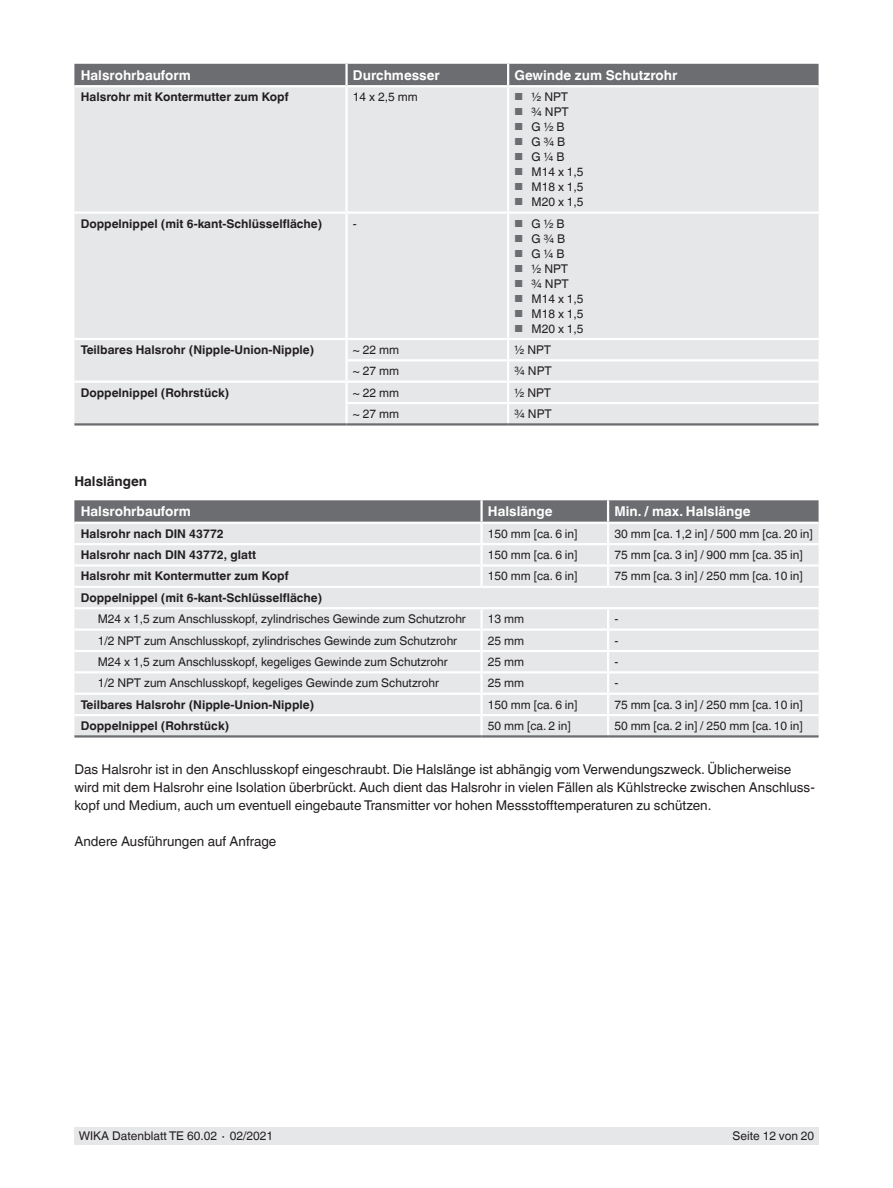
<style>
.page{position:relative;width:893px;height:1188px;background:#fff}
.page>*{position:absolute;margin:0;border:0;box-sizing:border-box;transform-origin:0 0}
.t1{font:13.5px/18px "Helvetica World";color:#231f20}
.t2{font:700 13.5px "Helvetica World";color:#fff}
.t3{font:700 13.5px "Helvetica World";color:#231f20}
.t4{font:12px "Helvetica World";color:#231f20}
.t5{font:700 12px "Helvetica World";color:#231f20}
.s1{font-size:10.2px;color:#6c6d70}
</style>
<div class="page">
<div style="left:74px;top:1128px;width:745px;height:17px;background:#e6e7e9"></div>
<div style="left:74px;top:64px;width:745px;height:21px;background:#6c6d70"></div>
<div style="left:74px;top:87px;width:745px;height:336px;background:#e6e7e9"></div>
<hr style="left:345px;top:64px;width:3px;height:21px;background:#fff">
<hr style="left:507px;top:64px;width:2px;height:21px;background:#fff">
<hr style="left:345px;top:359px;width:163px;height:2px;background:#fff">
<hr style="left:345px;top:402px;width:163px;height:2px;background:#fff">
<svg style="left:347px;top:340px;width:472px;height:83px;background:#e8e9ea"></svg>
<hr style="left:345px;top:87px;width:3px;height:124px;background:#fff">
<hr style="left:347px;top:211px;width:161px;height:3px;background:#fff">
<hr style="left:347px;top:338px;width:161px;height:2px;background:#fff">
<hr style="left:74px;top:211px;width:273px;height:3px;background:#fff">
<hr style="left:345px;top:214px;width:3px;height:124px;background:#fff">
<hr style="left:74px;top:338px;width:273px;height:2px;background:#fff">
<hr style="left:345px;top:340px;width:3px;height:19px;background:#fff">
<hr style="left:345px;top:361px;width:3px;height:20px;background:#fff">
<hr style="left:74px;top:381px;width:273px;height:2px;background:#fff">
<hr style="left:345px;top:383px;width:3px;height:19px;background:#fff">
<hr style="left:345px;top:404px;width:3px;height:19px;background:#fff">
<hr style="left:507px;top:87px;width:2px;height:124px;background:#fff">
<hr style="left:508px;top:211px;width:311px;height:3px;background:#fff">
<hr style="left:507px;top:214px;width:2px;height:124px;background:#fff">
<hr style="left:508px;top:338px;width:311px;height:2px;background:#fff">
<hr style="left:74px;top:423px;width:273px;height:3px;background:#6c6d70">
<hr style="left:347px;top:423px;width:161px;height:3px;background:#6c6d70">
<hr style="left:508px;top:423px;width:311px;height:3px;background:#6c6d70">
<div style="left:74px;top:588px;width:745px;height:147px;background:#e6e7e9"></div>
<svg style="left:74px;top:500px;width:745px;height:86px;background:#c8c9cb"></svg>
<hr style="left:480px;top:609px;width:3px;height:19px;background:#fff">
<hr style="left:74px;top:628px;width:408px;height:3px;background:#fff">
<hr style="left:482px;top:628px;width:126px;height:3px;background:#fff">
<hr style="left:480px;top:631px;width:3px;height:19px;background:#fff">
<hr style="left:608px;top:628px;width:211px;height:3px;background:#fff">
<hr style="left:74px;top:650px;width:408px;height:2px;background:#fff">
<hr style="left:482px;top:650px;width:126px;height:2px;background:#fff">
<hr style="left:480px;top:652px;width:3px;height:19px;background:#fff">
<hr style="left:608px;top:650px;width:211px;height:2px;background:#fff">
<svg style="left:607px;top:609px;width:2px;height:62px"></svg>
<hr style="left:74px;top:671px;width:408px;height:2px;background:#fff">
<hr style="left:482px;top:671px;width:126px;height:2px;background:#fff">
<hr style="left:480px;top:673px;width:3px;height:20px;background:#fff">
<hr style="left:608px;top:671px;width:211px;height:2px;background:#fff">
<hr style="left:607px;top:673px;width:2px;height:20px;background:#fff">
<hr style="left:74px;top:693px;width:408px;height:2px;background:#fff">
<hr style="left:482px;top:693px;width:126px;height:2px;background:#fff">
<hr style="left:480px;top:695px;width:3px;height:19px;background:#fff">
<hr style="left:608px;top:693px;width:211px;height:2px;background:#fff">
<hr style="left:74px;top:714px;width:408px;height:2px;background:#fff">
<hr style="left:482px;top:714px;width:126px;height:2px;background:#fff">
<hr style="left:480px;top:716px;width:3px;height:19px;background:#fff">
<hr style="left:608px;top:714px;width:211px;height:2px;background:#fff">
<svg style="left:607px;top:695px;width:2px;height:40px"></svg>
<hr style="left:74px;top:522px;width:408px;height:2px;background:#fff">
<hr style="left:482px;top:522px;width:126px;height:2px;background:#fff">
<hr style="left:608px;top:522px;width:211px;height:2px;background:#fff">
<hr style="left:74px;top:607px;width:408px;height:2px;background:#fff">
<hr style="left:482px;top:607px;width:126px;height:2px;background:#fff">
<hr style="left:608px;top:607px;width:211px;height:2px;background:#fff">
<hr style="left:74px;top:735px;width:408px;height:3px;background:#6c6d70">
<hr style="left:482px;top:735px;width:126px;height:3px;background:#6c6d70">
<hr style="left:608px;top:735px;width:211px;height:3px;background:#6c6d70">
<p class="t2" style="left:81px;top:67px;width:112px">Halsrohrbauform</p>
<p class="t2" style="left:353px;top:67px;width:88px">Durchmesser</p>
<p class="t2" style="left:514px;top:67px;width:164px">Gewinde zum Schutzrohr</p>
<p class="t5" style="left:81px;top:90px;width:209px">Halsrohr mit Kontermutter zum Kopf</p>
<p class="t4" style="left:353px;top:90px;width:66px">14 x 2,5 mm</p>
<p class="t4" style="left:514px;top:90px;width:55px"><span class="s1">■</span> ½ NPT</p>
<p class="t4" style="left:514px;top:105px;width:56px"><span class="s1">■</span> ¾ NPT</p>
<p class="t4" style="left:514px;top:120px;width:52px"><span class="s1">■</span> G ½ B</p>
<p class="t4" style="left:514px;top:135px;width:52px"><span class="s1">■</span> G ¾ B</p>
<p class="t4" style="left:514px;top:150px;width:51px"><span class="s1">■</span> G ¼ B</p>
<p class="t4" style="left:514px;top:165px;width:71px"><span class="s1">■</span> M14 x 1,5</p>
<p class="t4" style="left:514px;top:180px;width:71px"><span class="s1">■</span> M18 x 1,5</p>
<p class="t4" style="left:514px;top:195px;width:71px"><span class="s1">■</span> M20 x 1,5</p>
<p class="t5" style="left:81px;top:216px;width:243px">Doppelnippel (mit 6-kant-Schlüsselfläche)</p>
<p class="t4" style="left:353px;top:216px;width:5px">-</p>
<p class="t4" style="left:514px;top:216px;width:52px"><span class="s1">■</span> G ½ B</p>
<p class="t4" style="left:514px;top:231px;width:52px"><span class="s1">■</span> G ¾ B</p>
<p class="t4" style="left:514px;top:246px;width:51px"><span class="s1">■</span> G ¼ B</p>
<p class="t4" style="left:514px;top:261px;width:55px"><span class="s1">■</span> ½ NPT</p>
<p class="t4" style="left:514px;top:276px;width:56px"><span class="s1">■</span> ¾ NPT</p>
<p class="t4" style="left:514px;top:291px;width:71px"><span class="s1">■</span> M14 x 1,5</p>
<p class="t4" style="left:514px;top:306px;width:71px"><span class="s1">■</span> M18 x 1,5</p>
<p class="t4" style="left:514px;top:321px;width:71px"><span class="s1">■</span> M20 x 1,5</p>
<p class="t5" style="left:81px;top:343px;width:235px">Teilbares Halsrohr (Nipple-Union-Nipple)</p>
<p class="t4" style="left:353px;top:343px;width:48px">~ 22 mm</p>
<p class="t4" style="left:514px;top:343px;width:38px">½ NPT</p>
<p class="t4" style="left:353px;top:364px;width:48px">~ 27 mm</p>
<p class="t4" style="left:514px;top:364px;width:39px">¾ NPT</p>
<p class="t5" style="left:81px;top:386px;width:150px">Doppelnippel (Rohrstück)</p>
<p class="t4" style="left:353px;top:386px;width:48px">~ 22 mm</p>
<p class="t4" style="left:514px;top:386px;width:38px">½ NPT</p>
<p class="t4" style="left:353px;top:407px;width:48px">~ 27 mm</p>
<p class="t4" style="left:514px;top:407px;width:39px">¾ NPT</p>
<p class="t3" style="left:74px;top:473px;width:74px">Halslängen</p>
<p class="t2" style="left:81px;top:504px;width:112px">Halsrohrbauform</p>
<p class="t2" style="left:488px;top:504px;width:66px">Halslänge</p>
<p class="t2" style="left:614px;top:504px;width:137px">Min. / max. Halslänge</p>
<p class="t5" style="left:81px;top:527px;width:145px">Halsrohr nach DIN 43772</p>
<p class="t4" style="left:488px;top:527px;width:91px">150 mm [ca. 6 in]</p>
<p class="t4" style="left:614px;top:527px;width:200px">30 mm [ca. 1,2 in] / 500 mm [ca. 20 in]</p>
<p class="t5" style="left:81px;top:548px;width:177px">Halsrohr nach DIN 43772, glatt</p>
<p class="t4" style="left:488px;top:548px;width:91px">150 mm [ca. 6 in]</p>
<p class="t4" style="left:614px;top:548px;width:190px">75 mm [ca. 3 in] / 900 mm [ca. 35 in]</p>
<p class="t5" style="left:81px;top:569px;width:209px">Halsrohr mit Kontermutter zum Kopf</p>
<p class="t4" style="left:488px;top:569px;width:91px">150 mm [ca. 6 in]</p>
<p class="t4" style="left:614px;top:569px;width:190px">75 mm [ca. 3 in] / 250 mm [ca. 10 in]</p>
<p class="t5" style="left:81px;top:591px;width:243px">Doppelnippel (mit 6-kant-Schlüsselfläche)</p>
<p class="t4" style="left:98px;top:612px;width:370px">M24 x 1,5 zum Anschlusskopf, zylindrisches Gewinde zum Schutzrohr</p>
<p class="t4" style="left:488px;top:612px;width:38px">13 mm</p>
<p class="t4" style="left:614px;top:612px;width:5px">-</p>
<p class="t4" style="left:98px;top:633px;width:361px">1/2 NPT zum Anschlusskopf, zylindrisches Gewinde zum Schutzrohr</p>
<p class="t4" style="left:488px;top:633px;width:38px">25 mm</p>
<p class="t4" style="left:614px;top:633px;width:5px">-</p>
<p class="t4" style="left:98px;top:655px;width:351px">M24 x 1,5 zum Anschlusskopf, kegeliges Gewinde zum Schutzrohr</p>
<p class="t4" style="left:488px;top:655px;width:38px">25 mm</p>
<p class="t4" style="left:614px;top:655px;width:5px">-</p>
<p class="t4" style="left:98px;top:676px;width:343px">1/2 NPT zum Anschlusskopf, kegeliges Gewinde zum Schutzrohr</p>
<p class="t4" style="left:488px;top:676px;width:38px">25 mm</p>
<p class="t4" style="left:614px;top:676px;width:5px">-</p>
<p class="t5" style="left:81px;top:698px;width:235px">Teilbares Halsrohr (Nipple-Union-Nipple)</p>
<p class="t4" style="left:488px;top:698px;width:91px">150 mm [ca. 6 in]</p>
<p class="t4" style="left:614px;top:698px;width:190px">75 mm [ca. 3 in] / 250 mm [ca. 10 in]</p>
<p class="t5" style="left:81px;top:719px;width:150px">Doppelnippel (Rohrstück)</p>
<p class="t4" style="left:488px;top:719px;width:84px">50 mm [ca. 2 in]</p>
<p class="t4" style="left:614px;top:719px;width:190px">50 mm [ca. 2 in] / 250 mm [ca. 10 in]</p>
<p class="t1" style="left:74px;top:760px;width:742px">Das Halsrohr ist in den Anschlusskopf eingeschraubt. Die Halslänge ist abhängig vom Verwendungszweck. Üblicherweise wird mit dem Halsrohr eine Isolation überbrückt. Auch dient das Halsrohr in vielen Fällen als Kühlstrecke zwischen Anschluss&shy;kopf und Medium, auch um eventuell eingebaute Transmitter vor hohen Messstofftemperaturen zu schützen.</p>
<p class="t1" style="left:74px;top:832px;width:204px">Andere Ausführungen auf Anfrage</p>
<p class="t4" style="left:79px;top:1129px;width:196px">WIKA Datenblatt TE 60.02 ∙ 02/2021</p>
<p class="t4" style="left:732px;top:1129px;width:83px">Seite 12 von 20</p>
</div>
